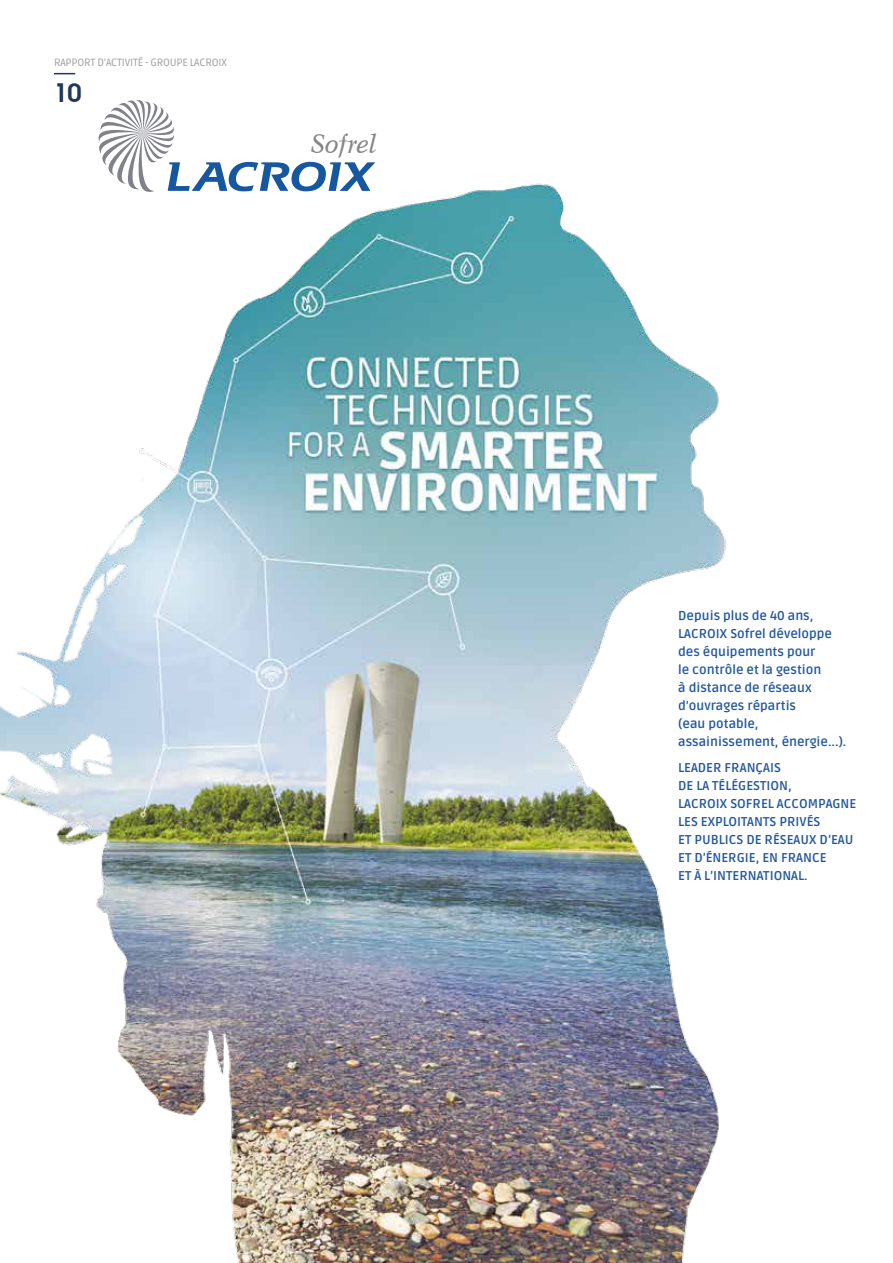
<style>
.page{position:relative;width:893px;height:1263px;background:#fff}
.page>*{position:absolute;margin:0;border:0;box-sizing:border-box;transform-origin:0 0}
.t1{font:25.65px "Dutch 809 BT Italic C";color:#868786}
.t2{font:600 25.5px "Avant Garde";color:#1f375a}
.t3{font:700 12.75px/18px "Ruda";color:#2358a1}
.t4{font:10.5px "Ruda";letter-spacing:-.02em;color:#9c9c9d}
</style>
<div class="page">
<svg style="left:54px;top:73px;width:21px;height:1px"></svg>
<img style="left:0;top:183px;width:726px;height:1080px">
<svg style="left:98px;top:100px;width:277px;height:92px"></svg>
<p class="t4" style="left:54px;top:57px;width:175px">RAPPORT D’ACTIVITÉ - GROUPE LACROIX</p>
<h2 class="t2" style="left:53px;top:76px;width:30px">10</h2>
<h1 class="t1" style="left:311px;top:128px;width:68px">Sofrel</h1>
<p class="t3" style="left:678px;top:606px;width:170px">Depuis plus de 40 ans,<br>LACROIX Sofrel développe des équipements pour<br>le contrôle et la gestion<br>à distance de réseaux d’ouvrages répartis<br>(eau potable, assainissement, énergie...).</p>
<p class="t3" style="left:678px;top:759px;width:180px">LEADER FRANÇAIS<br>DE LA TÉLÉGESTION,<br>LACROIX SOFREL ACCOMPAGNE<br>LES EXPLOITANTS PRIVÉS<br>ET PUBLICS DE RÉSEAUX D’EAU<br>ET D’ÉNERGIE, EN FRANCE<br>ET À L’INTERNATIONAL.</p>
</div>
